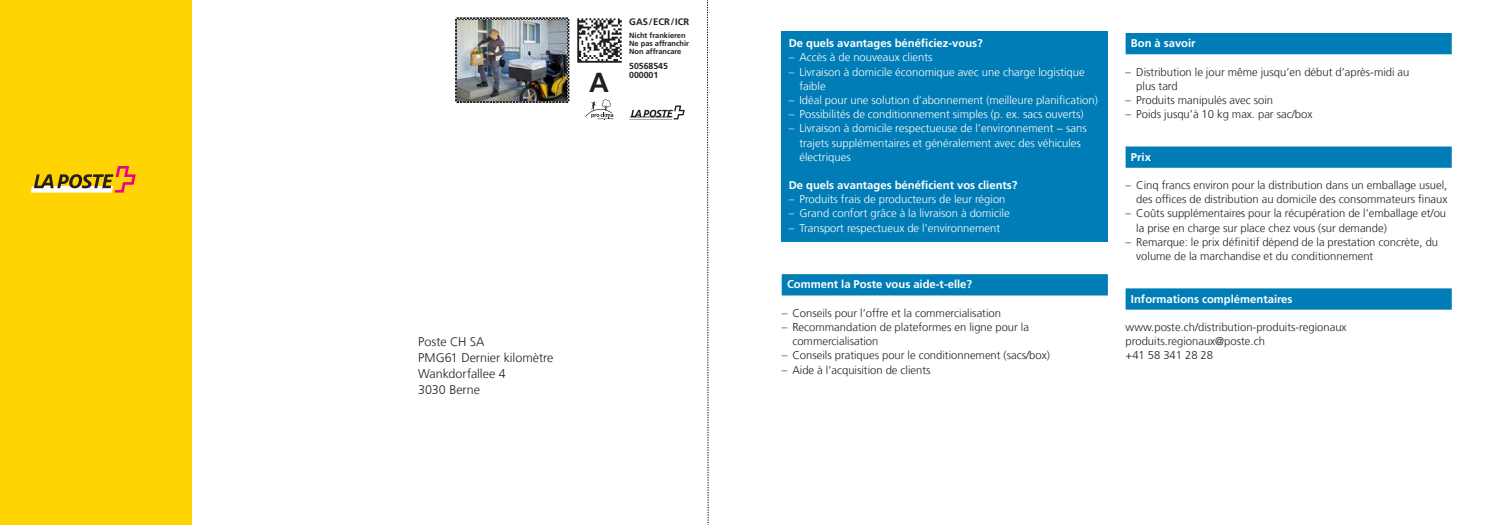
<style>
.page{position:relative;width:1489px;height:525px;background:#fff}
.page>*{position:absolute;margin:0;border:0;box-sizing:border-box;transform-origin:0 0}
.t1{font:700 27.5px "Frutiger";color:#231f20}
.t2{font:300 12.5px/16px "Frutiger";color:#231f20}
.t3{font:300 11.25px/14.1px "Frutiger";color:#231f20}
.t4{font:300 11.25px/14.1px "Frutiger";color:#fff}
.t5{font:700 11.25px "Frutiger";color:#fff}
.t6{font:700 9.38px "Frutiger";letter-spacing:-.005em;color:#231f20}
.t7{font:700 8.75px/8.8px "Frutiger";letter-spacing:-.005em;color:#231f20}
.t8{font:700 7.5px/8.1px "Frutiger";letter-spacing:-.005em;color:#231f20}
</style>
<div class="page">
<div style="left:781px;top:32px;width:326px;height:25px;background:#007db6"></div>
<div style="left:781px;top:63px;width:326px;height:37px;background:#007db6"></div>
<div style="left:781px;top:120px;width:326px;height:50px;background:#007db6"></div>
<div style="left:781px;top:106px;width:326px;height:22px;background:#007db6"></div>
<div style="left:781px;top:173px;width:326px;height:26px;background:#007db6"></div>
<div style="left:781px;top:205px;width:326px;height:22px;background:#007db6"></div>
<div style="left:781px;top:191px;width:326px;height:22px;background:#007db6"></div>
<div style="left:781px;top:219px;width:326px;height:22px;background:#007db6"></div>
<div style="left:781px;top:274px;width:326px;height:21px;background:#007db6"></div>
<div style="left:1125px;top:288px;width:326px;height:21px;background:#007db6"></div>
<div style="left:1125px;top:146px;width:326px;height:22px;background:#007db6"></div>
<div style="left:1125px;top:33px;width:326px;height:21px;background:#007db6"></div>
<div style="left:781px;top:49px;width:326px;height:22px;background:#007db6"></div>
<div style="left:781px;top:92px;width:326px;height:22px;background:#007db6"></div>
<div style="left:781px;top:159px;width:326px;height:26px;background:#007db6"></div>
<img style="left:577px;top:18px;width:45px;height:45px">
<svg style="left:455px;top:18px;width:114px;height:84px"></svg>
<img style="left:458px;top:20px;width:108px;height:80px">
<svg style="left:585px;top:99px;width:28px;height:21px"></svg>
<hr style="left:629px;top:119px;width:43px;height:1px;background:#231f20">
<svg style="left:630px;top:105px;width:54px;height:14px"></svg>
<hr style="left:629px;top:117px;width:43px;height:1px;background:#231f20">
<div style="left:0;top:0;width:191px;height:524px;background:#ffd400"></div>
<svg style="left:30px;top:166px;width:106px;height:27px"></svg>
<svg style="left:707px;top:0;width:1px;height:524px"></svg>
<h1 class="t1" style="left:589px;top:66px;width:21px">A</h1>
<p class="t6" style="left:629px;top:16px;width:61px">GAS/ECR/ICR</p>
<p class="t8" style="left:629px;top:31px;width:61px">Nicht frankieren<br>Ne pas affranchir<br>Non affrancare</p>
<p class="t7" style="left:629px;top:62px;width:40px">50568545<br>000001</p>
<p class="t2" style="left:418px;top:334px;width:137px">Poste CH SA<br>PMG61 Dernier kilomètre<br>Wankdorfallee 4<br>3030 Berne</p>
<h3 class="t5" style="left:788px;top:37px;width:195px">De quels avantages bénéficiez-vous?</h3>
<p class="t4" style="left:788px;top:50px;width:145px">– Accès à de nouveaux clients</p>
<p class="t4" style="left:799px;top:65px;width:287px;text-indent:-11px">– Livraison à domicile économique avec une charge logistique faible</p>
<p class="t4" style="left:788px;top:93px;width:310px">– Idéal pour une solution d’abonnement (meilleure planification)</p>
<p class="t4" style="left:788px;top:107px;width:296px">– Possibilités de conditionnement simples (p. ex. sacs ouverts)</p>
<p class="t4" style="left:799px;top:121px;width:289px;text-indent:-11px">– Livraison à domicile respectueuse de l’environnement − sans trajets supplémentaires et généralement avec des véhicules électriques</p>
<h3 class="t5" style="left:788px;top:178px;width:230px">De quels avantages bénéficient vos clients?</h3>
<p class="t4" style="left:788px;top:192px;width:218px">– Produits frais de producteurs de leur région</p>
<p class="t4" style="left:788px;top:206px;width:222px">– Grand confort grâce à la livraison à domicile</p>
<p class="t4" style="left:788px;top:221px;width:213px">– Transport respectueux de l’environnement</p>
<h3 class="t5" style="left:787px;top:278px;width:187px">Comment la Poste vous aide-t-elle?</h3>
<p class="t3" style="left:781px;top:306px;width:221px">– Conseils pour l’offre et la commercialisation</p>
<p class="t3" style="left:792px;top:320px;width:238px;text-indent:-11px">– Recommandation de plateformes en ligne pour la commercialisation</p>
<p class="t3" style="left:781px;top:348px;width:270px">– Conseils pratiques pour le conditionnement (sacs/box)</p>
<p class="t3" style="left:781px;top:362px;width:150px">– Aide à l’acquisition de clients</p>
<h3 class="t5" style="left:1130px;top:37px;width:66px">Bon à savoir</h3>
<p class="t3" style="left:1136px;top:65px;width:275px;text-indent:-11px">– Distribution le jour même jusqu’en début d’après-midi au plus tard</p>
<p class="t3" style="left:1125px;top:93px;width:149px">– Produits manipulés avec soin</p>
<p class="t3" style="left:1125px;top:107px;width:188px">– Poids jusqu’à 10 kg max. par sac/box</p>
<h3 class="t5" style="left:1130px;top:150px;width:22px">Prix</h3>
<p class="t3" style="left:1125px;top:178px;width:323px;text-align:right">– Cinq francs environ pour la distribution dans un emballage usuel, des offices de distribution au domicile des consommateurs finaux</p>
<p class="t3" style="left:1136px;top:206px;width:311px;text-indent:-11px">– Coûts supplémentaires pour la récupération de l’emballage et/ou la prise en charge sur place chez vous (sur demande)</p>
<p class="t3" style="left:1136px;top:235px;width:303px;text-indent:-11px">– Remarque: le prix définitif dépend de la prestation concrète, du volume de la marchandise et du conditionnement</p>
<h3 class="t5" style="left:1130px;top:292px;width:163px">Informations complémentaires</h3>
<p class="t3" style="left:1125px;top:320px;width:222px">www.poste.ch/distribution-produits-regionaux</p>
<p class="t3" style="left:1125px;top:334px;width:141px">produits.regionaux@poste.ch</p>
<p class="t3" style="left:1125px;top:348px;width:89px">+41 58 341 28 28</p>
</div>
